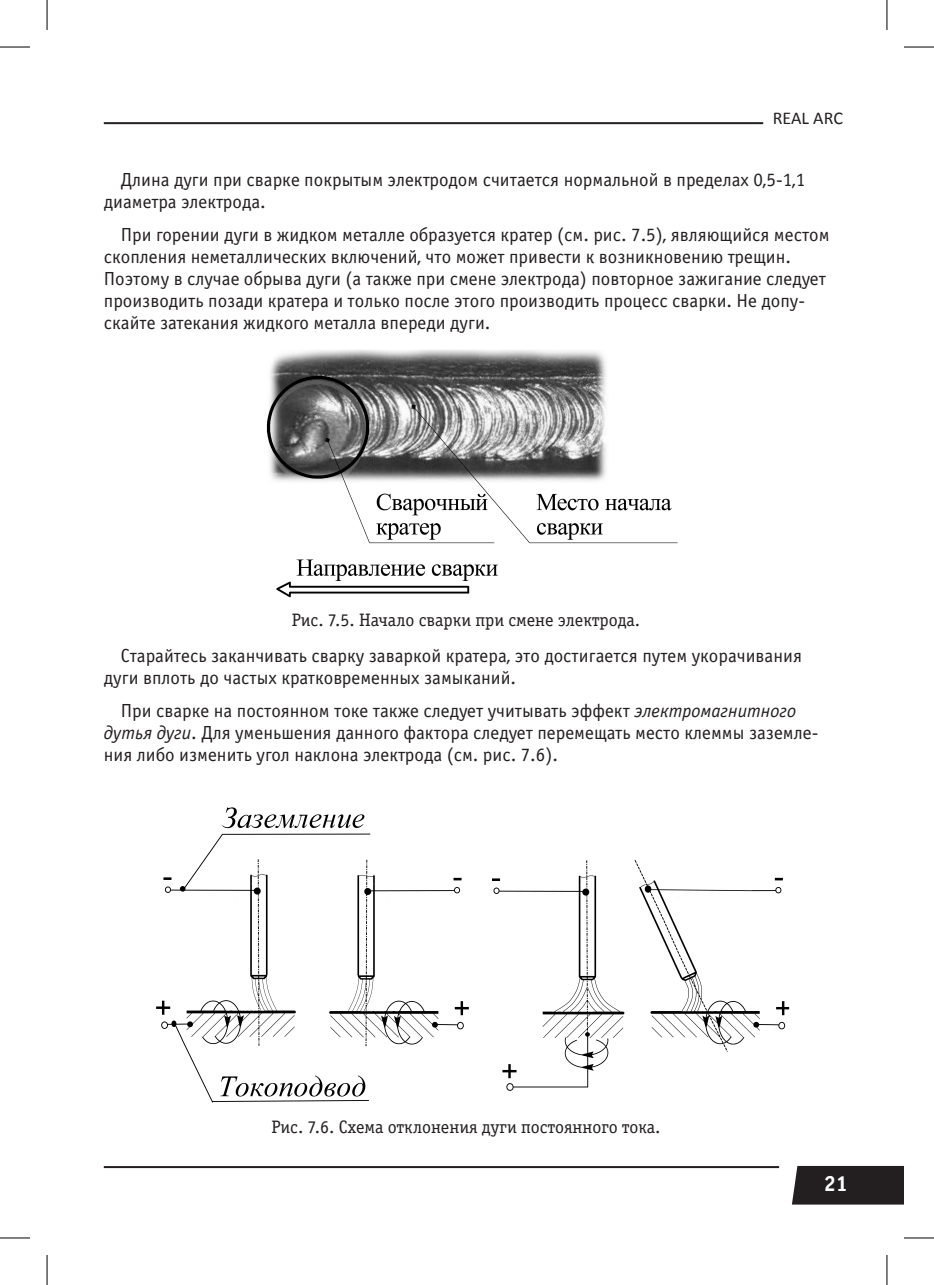
<style>
.page{position:relative;width:934px;height:1285px;background:#fff}
.page>*{position:absolute;margin:0;border:0;box-sizing:border-box;transform-origin:0 0}
.t1{font:700 22px "Officina Serif C";color:#fff}
.t2{font:19px/22px "Officina Sans C";color:#231f20}
.t3{font:18px "Officina Serif Book C";color:#231f20}
.t4{font:18px "Calibri";color:#231f20}
.s1{font-style:italic}
</style>
<div class="page">
<div style="left:792px;top:1166px;width:111px;height:38px;background:#231f20"></div>
<hr style="left:104px;top:1166px;width:674px;height:2px;background:#231f20">
<hr style="left:104px;top:122px;width:658px;height:2px;background:#231f20">
<img style="left:266px;top:350px;width:412px;height:247px">
<img style="left:156px;top:807px;width:634px;height:296px">
<hr style="left:0;top:47px;width:30px;height:1px;background:#000">
<hr style="left:903px;top:47px;width:30px;height:1px;background:#000">
<hr style="left:0;top:1237px;width:30px;height:1px;background:#000">
<hr style="left:903px;top:1237px;width:30px;height:1px;background:#000">
<hr style="left:47px;top:0;width:1px;height:30px;background:#000">
<hr style="left:47px;top:1255px;width:1px;height:30px;background:#000">
<hr style="left:886px;top:0;width:1px;height:30px;background:#000">
<hr style="left:886px;top:1255px;width:1px;height:30px;background:#000">
<p class="t4" style="left:772px;top:107px;width:72px">REAL ARC</p>
<p class="t2" style="left:104px;top:169px;width:702px;text-indent:17px">Длина дуги при сварке покрытым электродом считается нормальной в пределах 0,5-1,1 диаметра электрода.</p>
<p class="t2" style="left:104px;top:224px;width:727px;text-indent:17px">При горении дуги в жидком металле образуется кратер (см. рис. 7.5), являющийся местом скопления неметаллических включений, что может привести к возникновению трещин.<br>Поэтому в случае обрыва дуги (а также при смене электрода) повторное зажигание следует производить позади кратера и только после этого производить процесс сварки. Не допу&shy;скайте затекания жидкого металла впереди дуги.</p>
<p class="t3" style="left:291px;top:610px;width:350px">Рис. 7.5. Начало сварки при смене электрода.</p>
<p class="t2" style="left:104px;top:645px;width:699px;text-indent:17px">Старайтесь заканчивать сварку заваркой кратера, это достигается путем укорачивания дуги вплоть до частых кратковременных замыканий.</p>
<p class="t2" style="left:104px;top:700px;width:715px;text-indent:17px">При сварке на постоянном токе также следует учитывать эффект <span class="s1">электромагнитного дутья дуги</span>. Для уменьшения данного фактора следует перемещать место клеммы заземле&shy;ния либо изменить угол наклона электрода (см. рис. 7.6).</p>
<p class="t3" style="left:271px;top:1116px;width:390px">Рис. 7.6. Схема отклонения дуги постоянного тока.</p>
<p class="t1" style="left:823px;top:1171px;width:26px">21</p>
</div>
